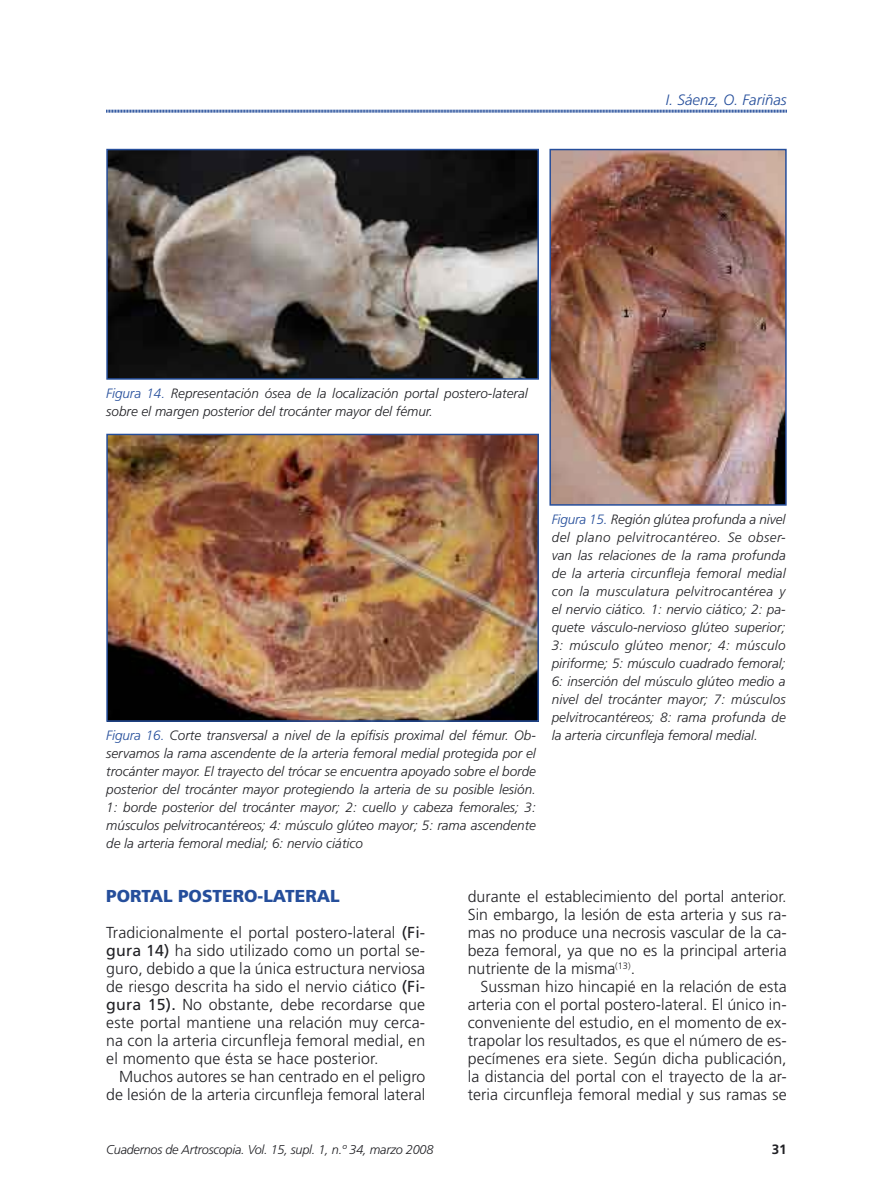
<style>
.page{position:relative;width:893px;height:1191px;background:#fff}
.page>*{position:absolute;margin:0;border:0;box-sizing:border-box;transform-origin:0 0}
.t1{font:900 17.25px "Frutiger LT Std";color:#254e9b}
.t2{font:300 15.9px/18px "Frutiger LT Std";color:#212125;text-align:justify}
.t3{font:italic 300 15px "Frutiger LT Std";color:#254e9b}
.t4{font:italic 300 13.5px/18px "Frutiger LT Std";color:#212125}
.t5{font:italic 300 13.5px "Frutiger LT Std";letter-spacing:.035em;color:#212125}
.t6{font:italic 300 13.5px "Frutiger LT Std";letter-spacing:.025em;color:#212125}
.t7{font:italic 300 13.5px "Frutiger LT Std";letter-spacing:.02em;color:#212125}
.t8{font:700 13.5px "Frutiger LT Std";color:#212125}
.t9{font:italic 300 12.75px "Frutiger LT Std";letter-spacing:-.02em;color:#212125}
.s1{color:#254e9b}
.s2{font-weight:400}
</style>
<div class="page">
<svg style="left:106px;top:109px;width:681px;height:4px;background:#90a5cc"></svg>
<img style="left:109px;top:152px;width:427px;height:225px">
<div style="left:106px;top:149px;width:433px;height:231px;border:2px solid #254e9b"></div>
<img style="left:552px;top:152px;width:232px;height:350px">
<div style="left:549px;top:149px;width:238px;height:356px;border:2px solid #254e9b"></div>
<img style="left:109px;top:437px;width:427px;height:282px">
<div style="left:106px;top:434px;width:433px;height:288px;border:2px solid #254e9b"></div>
<p class="t4" style="left:106px;top:384px;width:423px"><span class="s1">Figura 14.</span> Representación ósea de la localización portal postero-lateral sobre el margen posterior del trocánter mayor del fémur.</p>
<p class="t3" style="left:666px;top:92px;width:122px">I. Sáenz, O. Fariñas</p>
<p class="t4" style="left:552px;top:510px;width:235px"><span class="s1">Figura 15.</span> Región glútea profunda a nivel</p>
<p class="t5" style="left:552px;top:529px;width:235px">del plano pelvitrocantéreo. Se obser-</p>
<p class="t4" style="left:552px;top:546px;width:236px">van las relaciones de la rama profunda</p>
<p class="t4" style="left:552px;top:564px;width:236px">de la arteria circunfleja femoral medial</p>
<p class="t6" style="left:552px;top:583px;width:235px">con la musculatura pelvitrocantérea y</p>
<p class="t4" style="left:552px;top:600px;width:235px">el nervio ciático. 1: nervio ciático; 2: pa-</p>
<p class="t4" style="left:552px;top:618px;width:235px">quete vásculo-nervioso glúteo superior;</p>
<p class="t7" style="left:552px;top:637px;width:235px">3: músculo glúteo menor; 4: músculo</p>
<p class="t4" style="left:552px;top:654px;width:235px">piriforme; 5: músculo cuadrado femoral;</p>
<p class="t4" style="left:552px;top:672px;width:235px">6: inserción del músculo glúteo medio a</p>
<p class="t4" style="left:552px;top:690px;width:235px">nivel del trocánter mayor; 7: músculos</p>
<p class="t4" style="left:552px;top:708px;width:236px">pelvitrocantéreos; 8: rama profunda de</p>
<p class="t4" style="left:106px;top:726px;width:653px"><span class="s1">Figura 16.</span> Corte transversal a nivel de la epífisis proximal del fémur. Ob- la arteria circunfleja femoral medial.</p>
<p class="t4" style="left:106px;top:744px;width:431px">servamos la rama ascendente de la arteria femoral medial protegida por el</p>
<p class="t4" style="left:106px;top:762px;width:431px">trocánter mayor. El trayecto del trócar se encuentra apoyado sobre el borde</p>
<p class="t4" style="left:106px;top:780px;width:431px">posterior del trocánter mayor protegiendo la arteria de su posible lesión.</p>
<p class="t4" style="left:106px;top:798px;width:431px">1: borde posterior del trocánter mayor; 2: cuello y cabeza femorales; 3:</p>
<p class="t4" style="left:106px;top:816px;width:431px">músculos pelvitrocantéreos; 4: músculo glúteo mayor; 5: rama ascendente</p>
<p class="t4" style="left:106px;top:834px;width:258px">de la arteria femoral medial; 6: nervio ciático</p>
<p class="t1" style="left:106px;top:885px;width:235px">PORTAL POSTERO-LATERAL</p>
<p class="t2" style="left:106px;top:923px;width:320px">Tradicionalmente el portal postero-lateral <span class="s2">(Fi&shy;gura 14)</span> ha sido utilizado como un portal se&shy;guro, debido a que la única estructura nerviosa de riesgo descrita ha sido el nervio ciático <span class="s2">(Fi&shy;gura 15).</span> No obstante, debe recordarse que este portal mantiene una relación muy cerca&shy;na con la arteria circunfleja femoral medial, en el momento que ésta se hace posterior.</p>
<p class="t2" style="left:106px;top:1067px;width:320px;text-align:right">Muchos autores se han centrado en el peligro de lesión de la arteria circunfleja femoral lateral</p>
<p class="t2" style="left:468px;top:887px;width:320px">durante el establecimiento del portal anterior.<br>Sin embargo, la lesión de esta arteria y sus ra&shy;mas no produce una necrosis vascular de la ca&shy;beza femoral, ya que no es la principal arteria nutriente de la misma<sup>(13)</sup>.</p>
<p class="t2" style="left:468px;top:977px;width:320px;text-indent:13px">Sussman hizo hincapié en la relación de esta arteria con el portal postero-lateral. El único in&shy;conveniente del estudio, en el momento de ex&shy;trapolar los resultados, es que el número de es&shy;pecímenes era siete. Según dicha publicación, la distancia del portal con el trayecto de la ar&shy;teria circunfleja femoral medial y sus ramas se</p>
<p class="t9" style="left:106px;top:1142px;width:329px">Cuadernos de Artroscopia. Vol. 15, supl. 1, n.º 34, marzo 2008</p>
<p class="t8" style="left:772px;top:1141px;width:17px">31</p>
</div>
